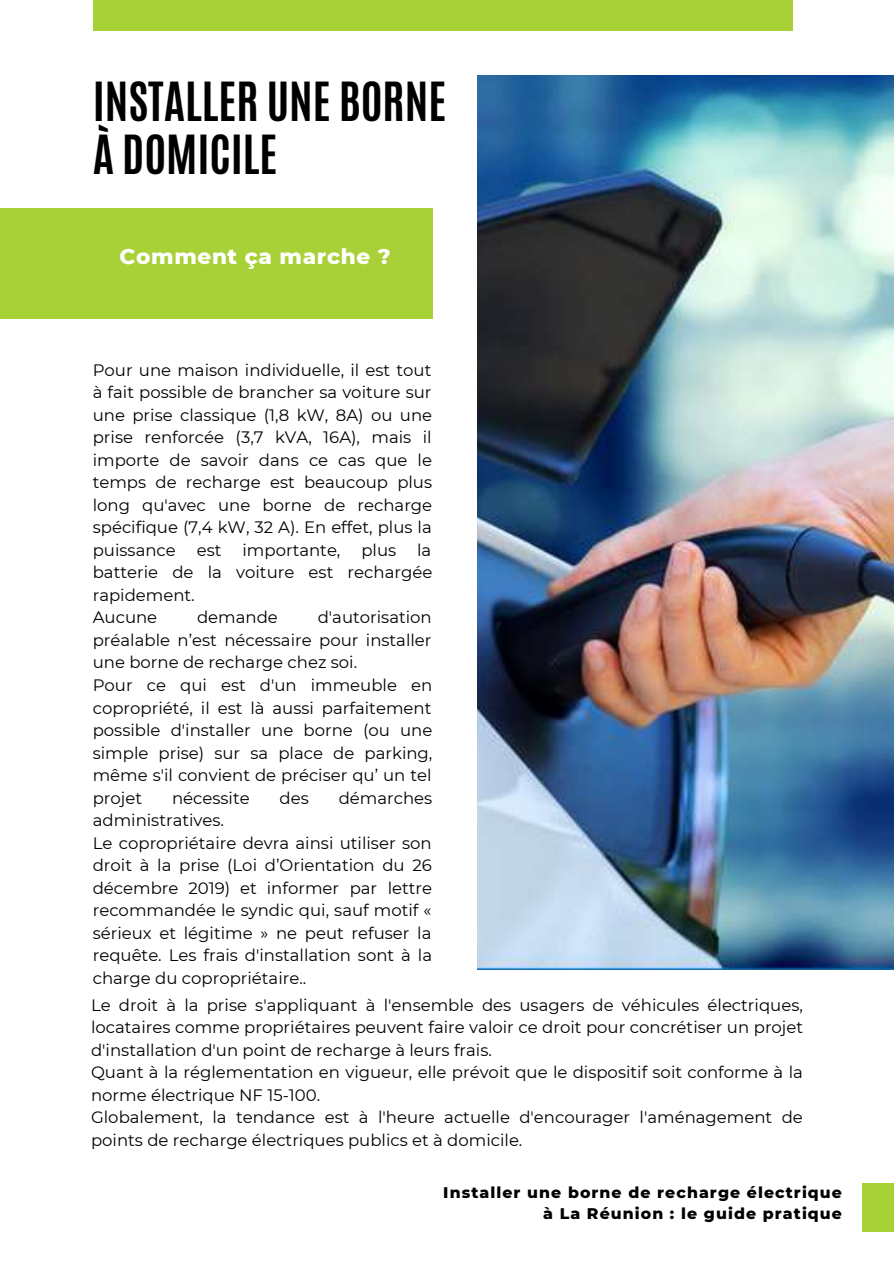
<style>
.page{position:relative;width:894px;height:1264px;background:#fff}
.page>*{position:absolute;margin:0;border:0;box-sizing:border-box;transform-origin:0 0}
.t1{font:700 45px/52.9px "Antonio";color:#000}
.t2{font:800 21.6px "Montserrat";letter-spacing:.03em;color:#fff}
.t3{font:16.5px/22.5px "Montserrat";color:#000}
.t4{font:800 15.75px/21.5px "Montserrat";letter-spacing:.07em;color:#000;text-align:right}
</style>
<div class="page">
<div style="left:862px;top:1183px;width:31px;height:48px;background:#a7d137"></div>
<img style="left:477px;top:76px;width:416px;height:893px">
<div style="left:0;top:208px;width:432px;height:111px;background:#a7d137"></div>
<div style="left:93px;top:0;width:699px;height:31px;background:#a7d137"></div>
<h1 class="t1" style="left:93px;top:76px;width:355px">INSTALLER UNE BORNE<br>À DOMICILE</h1>
<h2 class="t2" style="left:120px;top:243px;width:272px">Comment ça marche ?</h2>
<p class="t3" style="left:93px;top:358px;width:341px;text-align:justify">Pour une maison individuelle, il est tout à fait possible de brancher sa voiture sur une prise classique (1,8 kW, 8A) ou une prise renforcée (3,7 kVA, 16A), mais il importe de savoir dans ce cas que le temps de recharge est beaucoup plus long qu'avec une borne de recharge spécifique (7,4 kW, 32 A). En effet, plus la puissance</p>
<p class="t3" style="left:93px;top:538px;width:341px;text-indent:324px">la batterie de la voiture est rechargée rapidement.<br>Aucune</p>
<p class="t3" style="left:197px;top:538px;width:26px">est</p>
<p class="t3" style="left:242px;top:538px;width:99px">importante,</p>
<p class="t3" style="left:361px;top:538px;width:36px">plus</p>
<p class="t3" style="left:93px;top:606px;width:341px;text-indent:225px">d'autorisation préalable n’est nécessaire pour installer une borne de recharge chez soi.<br>Pour ce qui est d'un immeuble en copropriété, il est là aussi parfaitement possible d'installer une borne (ou une simple prise) sur sa place de parking, même s'il convient de préciser qu’ un tel projet</p>
<p class="t3" style="left:197px;top:606px;width:82px">demande</p>
<p class="t3" style="left:172px;top:786px;width:79px">nécessite</p>
<p class="t3" style="left:279px;top:786px;width:31px">des</p>
<p class="t3" style="left:338px;top:786px;width:95px">démarches</p>
<p class="t3" style="left:93px;top:809px;width:341px">administratives.<br>Le copropriétaire devra ainsi utiliser son droit à la prise (Loi d’Orientation du 26 décembre 2019) et informer par lettre recommandée le syndic qui, sauf motif « sérieux et légitime » ne peut refuser la requête. Les frais d'installation sont à la charge du copropriétaire..</p>
<p class="t3" style="left:91px;top:993px;width:713px">Le droit à la prise s'appliquant à l'ensemble des usagers de véhicules électriques, locataires comme propriétaires peuvent faire valoir ce droit pour concrétiser un projet d'installation d'un point de recharge à leurs frais.<br>Quant à la réglementation en vigueur, elle prévoit que le dispositif soit conforme à la norme électrique NF 15-100.<br>Globalement, la tendance est à l'heure actuelle d'encourager l'aménagement de points de recharge électriques publics et à domicile.</p>
<p class="t4" style="left:443px;top:1181px;width:400px">Installer une borne de recharge électrique à La Réunion : le guide pratique</p>
</div>
